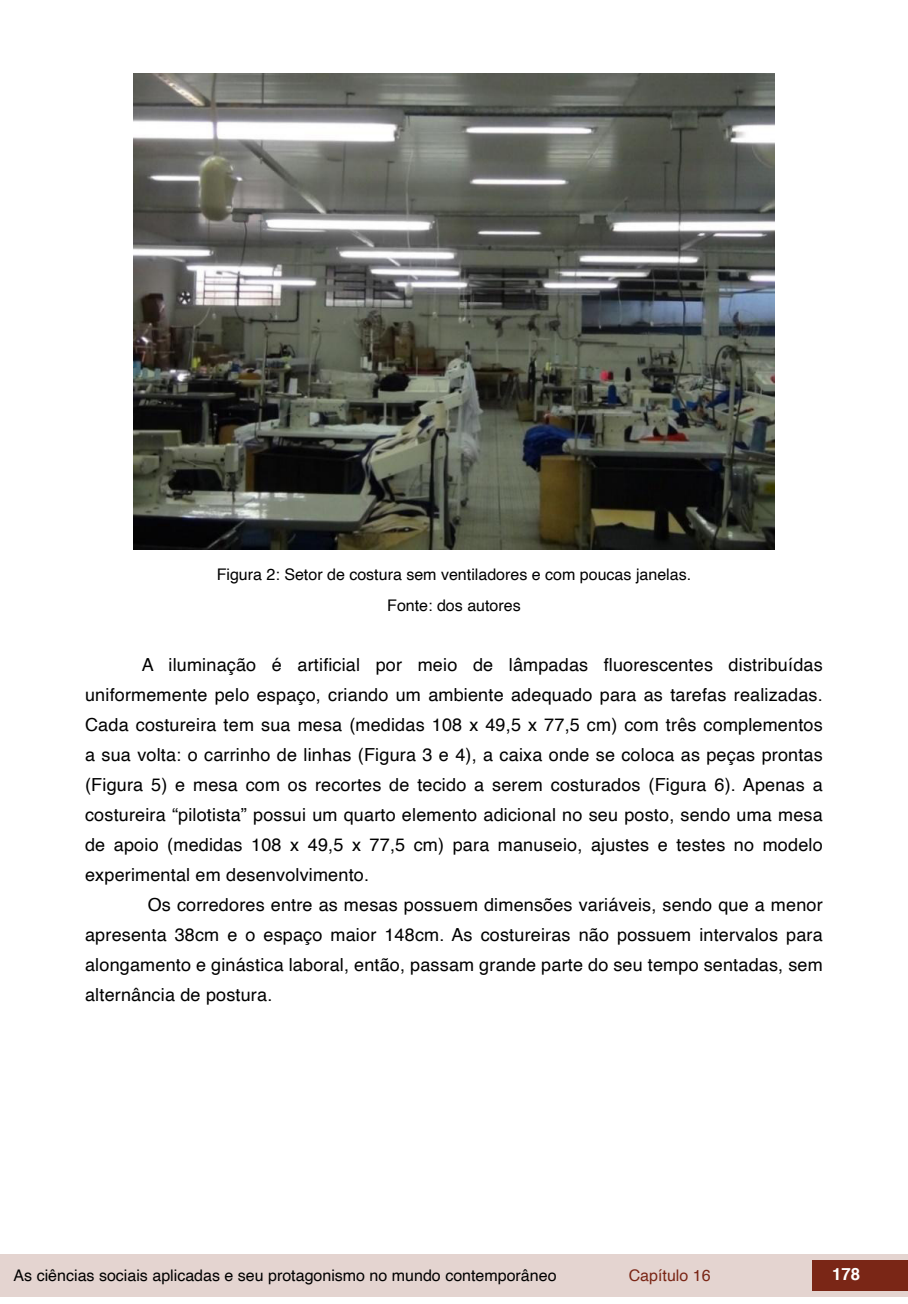
<style>
.page{position:relative;width:908px;height:1304px;background:#fff}
.page>*{position:absolute;margin:0;border:0;box-sizing:border-box;transform-origin:0 0}
.t1{font:18px/30px "Helvetica";letter-spacing:.01em;color:#000;text-align:justify}
.t2{font:700 16.8px "Helvetica";color:#fff}
.t3{font:16px/30.6px "Helvetica";color:#000;text-align:center}
.t4{font:16px "Helvetica";color:#7a2616}
</style>
<div class="page">
<div style="left:0;top:1254px;width:906px;height:43px;background:#e4d4d0"></div>
<div style="left:812px;top:1261px;width:95px;height:30px;background:#7a2616"></div>
<img style="left:133px;top:74px;width:641px;height:476px">
<p class="t3" style="left:217px;top:560px;width:475px">Figura 2: Setor de costura sem ventiladores e com poucas janelas.<br>Fonte: dos autores</p>
<p class="t1" style="left:85px;top:650px;width:738px;text-indent:57px">A iluminação é artificial por meio de lâmpadas fluorescentes distribuídas uniformemente pelo espaço, criando um ambiente adequado para as tarefas realizadas.<br>Cada costureira tem sua mesa (medidas 108 x 49,5 x 77,5 cm) com três complementos a sua volta: o carrinho de linhas (Figura 3 e 4), a caixa onde se coloca as peças prontas (Figura 5) e mesa com os recortes de tecido a serem costurados (Figura 6). Apenas a costureira “pilotista” possui um quarto elemento adicional no seu posto, sendo uma mesa de apoio (medidas 108 x 49,5 x 77,5 cm) para manuseio, ajustes e testes no modelo experimental em desenvolvimento.</p>
<p class="t1" style="left:85px;top:890px;width:738px;text-indent:63px">Os corredores entre as mesas possuem dimensões variáveis, sendo que a menor apresenta 38cm e o espaço maior 148cm. As costureiras não possuem intervalos para alongamento e ginástica laboral, então, passam grande parte do seu tempo sentadas, sem alternância de postura.</p>
<p class="t3" style="left:14px;top:1260px;width:544px">As ciências sociais aplicadas e seu protagonismo no mundo contemporâneo</p>
<p class="t4" style="left:628px;top:1263px;width:83px">Capítulo 16</p>
<p class="t2" style="left:831px;top:1261px;width:30px">178</p>
</div>
